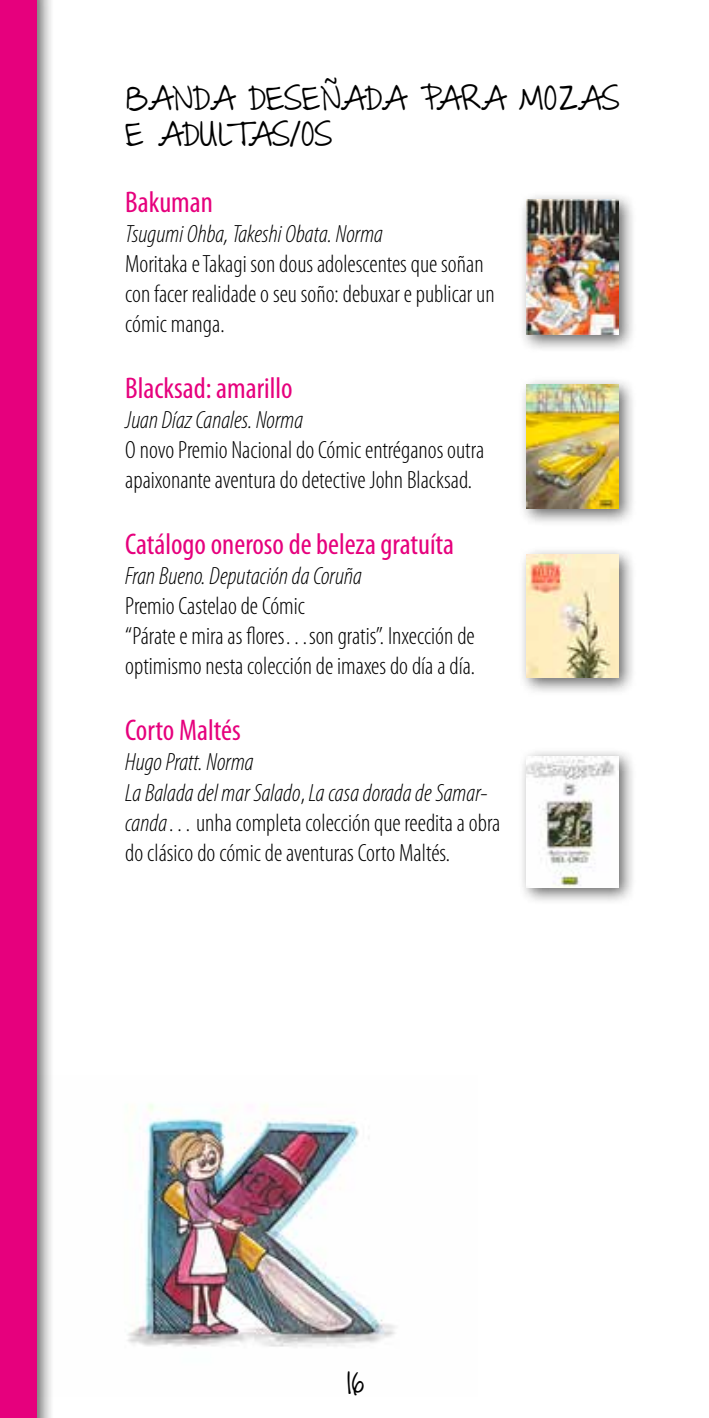
<style>
.page{position:relative;width:709px;height:1418px;background:#fff}
.page>*{position:absolute;margin:0;border:0;box-sizing:border-box;transform-origin:0 0}
.t1{font:condensed 30px "Myriad Pro";color:#e6007d}
.t2{font:30px/36px "The Great Escape";color:#000}
.t3{font:27.5px "The Great Escape";color:#000}
.t4{font:300 condensed 25px/30px "Myriad Pro";color:#000}
.t5{font:italic 300 condensed 25px "Myriad Pro";color:#000}
.s1{font-style:italic}
</style>
<div class="page">
<img style="left:127px;top:1104px;width:268px;height:244px">
<div style="left:0;top:0;width:55px;height:1417px;background:#000;opacity:.6"></div>
<div style="left:0;top:0;width:36px;height:1417px;background:#e6007d"></div>
<div style="left:518px;top:191px;width:119px;height:162px;background:#000;opacity:.6"></div>
<img style="left:527px;top:200px;width:91px;height:134px">
<div style="left:518px;top:375px;width:119px;height:152px;background:#000;opacity:.6"></div>
<img style="left:527px;top:384px;width:91px;height:124px">
<div style="left:518px;top:546px;width:119px;height:150px;background:#000;opacity:.6"></div>
<img style="left:527px;top:555px;width:91px;height:122px">
<div style="left:518px;top:747px;width:119px;height:158px;background:#000;opacity:.6"></div>
<img style="left:527px;top:756px;width:91px;height:131px">
<p class="t2" style="left:125px;top:82px;width:496px">BANDA DESEÑADA PARA MOZAS<br>E ADULTAS/OS</p>
<p class="t1" style="left:125px;top:184px;width:89px">Bakuman</p>
<p class="t5" style="left:125px;top:219px;width:259px">Tsugumi Ohba, Takeshi Obata. Norma</p>
<p class="t4" style="left:125px;top:249px;width:371px">Moritaka e Takagi son dous adolescentes que soñan con facer realidade o seu soño: debuxar e publicar un cómic manga.</p>
<p class="t1" style="left:125px;top:370px;width:169px">Blacksad: amarillo</p>
<p class="t5" style="left:125px;top:405px;width:179px">Juan Díaz Canales. Norma</p>
<p class="t4" style="left:125px;top:435px;width:360px">O novo Premio Nacional do Cómic entréganos outra apaixonante aventura do detective John Blacksad.</p>
<p class="t1" style="left:125px;top:526px;width:330px">Catálogo oneroso de beleza gratuíta</p>
<p class="t5" style="left:125px;top:561px;width:238px">Fran Bueno. Deputación da Coruña</p>
<p class="t4" style="left:125px;top:591px;width:351px">Premio Castelao de Cómic<br>“Párate e mira as flores…son gratis”. Inxección de optimismo nesta colección de imaxes do día a día.</p>
<p class="t1" style="left:125px;top:712px;width:117px">Corto Maltés</p>
<p class="t4" style="left:125px;top:747px;width:377px"><span class="s1">Hugo Pratt. Norma<br>La Balada del mar Salado</span>, <span class="s1">La casa dorada de Samar&shy;canda</span>… unha completa colección que reedita a obra do clásico do cómic de aventuras Corto Maltés.</p>
<p class="t3" style="left:346px;top:1368px;width:20px">16</p>
</div>
